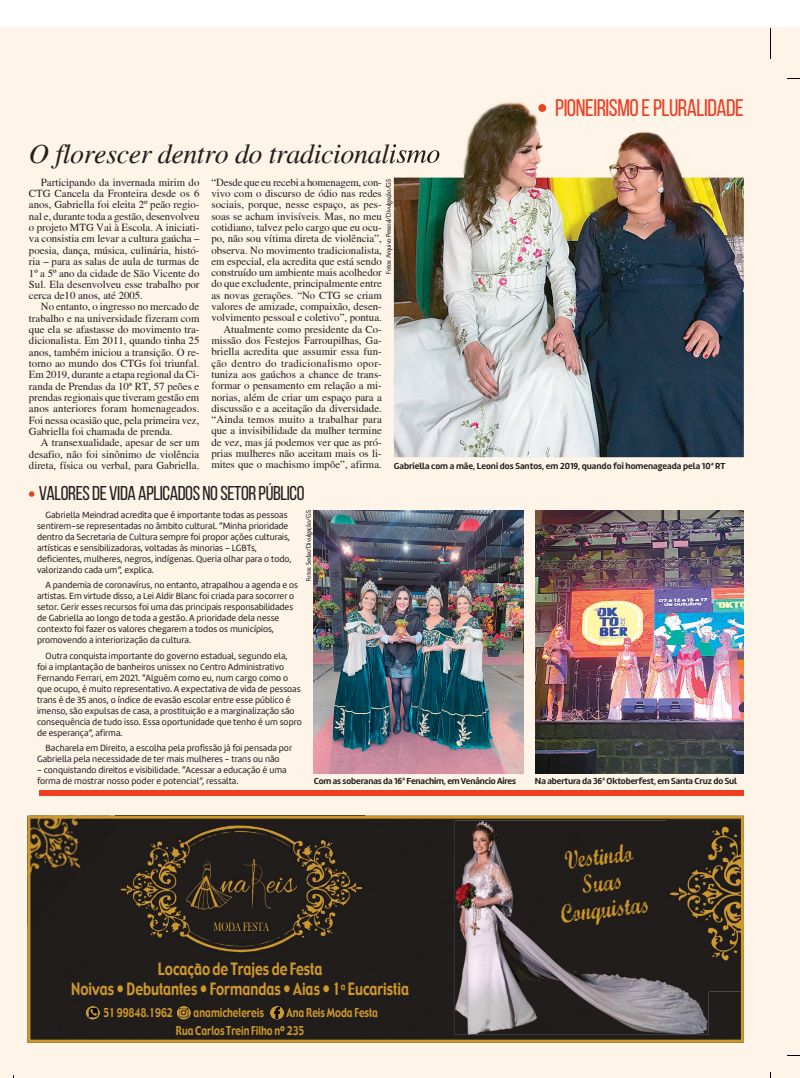
<style>
.page{position:relative;width:800px;height:1078px;background:#fff}
.page>*{position:absolute;margin:0;border:0;box-sizing:border-box;transform-origin:0 0}
.t1{font:italic 28px "Tribune";letter-spacing:-.015em;color:#231f20}
.t2{font:25.5px/26.4px "Marcelle Script";color:#ce982a;text-align:center;scale:.79 1}
.t3{font:24px "Bebas Neue";letter-spacing:-.02em;color:#ef3e22}
.t4{font:20px "Bebas Neue";letter-spacing:-.02em;color:#231f20}
.t5{font:16.6px/20px "Gadget";color:#ce982a;text-align:center;scale:.79 1}
.t6{font:12px "Gadget";color:#ce982a;scale:.79 1}
.t7{font:10.8px/11.3px "Tribune";color:#231f20;text-align:right}
.t8{font:9.3px/11px "Amelia";color:#231f20}
.t9{font:700 9px "Amelia";letter-spacing:-.015em;color:#231f20}
.t10{font:7px "Today SHOP";letter-spacing:-.01em;color:#231f20}
.s1{font-family:"Tribune";font-weight:400;font-size:10.8px}
</style>
<div class="page">
<div style="left:0;top:28px;width:799px;height:1049px;background:#fef5e8"></div>
<hr style="left:770px;top:28px;width:1px;height:30px;background:#000">
<svg style="left:787px;top:78px;width:12px;height:1px"></svg>
<div style="left:39px;top:790px;width:704px;height:5px;background:#ef3e22"></div>
<svg style="left:29px;top:491px;width:5px;height:5px"></svg>
<img style="left:314px;top:510px;width:209px;height:263px">
<img style="left:535px;top:510px;width:208px;height:263px">
<img style="left:394px;top:102px;width:349px;height:355px">
<img style="left:394px;top:143px;width:45px;height:25px">
<svg style="left:538px;top:104px;width:8px;height:8px"></svg>
<svg style="left:28px;top:815px;width:715px;height:227px;background:#3b332a"></svg>
<p class="t3" style="left:555px;top:93px;width:190px">PIONEIRISMO E PLURALIDADE</p>
<p class="t1" style="left:29px;top:137px;width:413px">O florescer dentro do tradicionalismo</p>
<p class="t7" style="left:41px;top:176px;width:160px">Participando da invernada mirim do</p>
<p class="t7" style="left:29px;top:187px;width:172px">CTG Cancela da Fronteira desde os 6</p>
<p class="t7" style="left:29px;top:199px;width:172px">anos, Gabriella foi eleita 2º peão regio-</p>
<p class="t7" style="left:29px;top:210px;width:172px">nal e, durante toda a gestão, desenvolveu</p>
<p class="t7" style="left:29px;top:221px;width:172px">o projeto MTG Vai à Escola. A iniciati-</p>
<p class="t7" style="left:29px;top:233px;width:172px">va consistia em levar a cultura gaúcha –</p>
<p class="t7" style="left:29px;top:244px;width:172px">poesia, dança, música, culinária, histó-</p>
<p class="t7" style="left:29px;top:256px;width:172px">ria – para as salas de aula de turmas de</p>
<p class="t7" style="left:29px;top:267px;width:172px">1º a 5º ano da cidade de São Vicente do</p>
<p class="t7" style="left:29px;top:278px;width:172px">Sul. Ela desenvolveu esse trabalho por</p>
<p class="t7" style="left:29px;top:289px;width:115px">cerca de10 anos, até 2005.</p>
<p class="t7" style="left:41px;top:301px;width:160px">No entanto, o ingresso no mercado de</p>
<p class="t7" style="left:29px;top:312px;width:172px">trabalho e na universidade fizeram com</p>
<p class="t7" style="left:29px;top:323px;width:172px">que ela se afastasse do movimento tra-</p>
<p class="t7" style="left:29px;top:335px;width:172px">dicionalista. Em 2011, quando tinha 25</p>
<p class="t7" style="left:29px;top:346px;width:172px">anos, também iniciou a transição. O re-</p>
<p class="t7" style="left:29px;top:357px;width:172px">torno ao mundo dos CTGs foi triunfal.</p>
<p class="t7" style="left:29px;top:369px;width:172px">Em 2019, durante a etapa regional da Ci-</p>
<p class="t7" style="left:29px;top:380px;width:172px">randa de Prendas da 10ª RT, 57 peões e</p>
<p class="t7" style="left:29px;top:391px;width:172px">prendas regionais que tiveram gestão em</p>
<p class="t7" style="left:29px;top:402px;width:172px">anos anteriores foram homenageados.</p>
<p class="t7" style="left:29px;top:414px;width:172px">Foi nessa ocasião que, pela primeira vez,</p>
<p class="t7" style="left:29px;top:425px;width:145px">Gabriella foi chamada de prenda.</p>
<p class="t7" style="left:41px;top:436px;width:160px">A transexualidade, apesar de ser um</p>
<p class="t7" style="left:29px;top:448px;width:172px">desafio, não foi sinônimo de violência</p>
<p class="t7" style="left:29px;top:459px;width:172px">direta, física ou verbal, para Gabriella.</p>
<p class="t7" style="left:211px;top:176px;width:172px">“Desde que eu recebi a homenagem, con&shy;vivo com o discurso de ódio nas redes sociais, porque, nesse espaço, as pes&shy;soas se acham invisíveis. Mas, no meu cotidiano, talvez pelo cargo que eu ocu&shy;po, não sou vítima direta de violência”, observa. No movimento tradicionalista, em especial, ela acredita que está sendo construído um ambiente mais acolhedor do que excludente, principalmente entre as novas gerações. “No CTG se criam valores de amizade, compaixão, desen&shy;volvimento pessoal e coletivo”, pontua.<br>Atualmente como presidente da Co&shy;missão dos Festejos Farroupilhas, Ga&shy;briella acredita que assumir essa fun&shy;ção dentro do tradicionalismo opor&shy;tuniza aos gaúchos a chance de trans&shy;formar o pensamento em relação a mi&shy;norias, além de criar um espaço para a discussão e a aceitação da diversidade. “Ainda temos muito a trabalhar para que a invisibilidade da mulher termine de vez, mas já podemos ver que as pró&shy;prias mulheres não aceitam mais os li-</p>
<p class="t9" style="left:211px;top:462px;width:515px"><span class="s1">mites que o machismo impõe”, afirma.</span> Gabriella com a mãe, Leoni dos Santos, em 2019, quando foi homenageada pela 10ª RT</p>
<p class="t10" style="left:386px;top:274px;width:96px;rotate:-90deg">Fotos: Arquivo Pessoal/Divulgação/GS</p>
<p class="t4" style="left:39px;top:481px;width:267px">VALORES DE VIDA APLICADOS NO SETOR PÚBLICO</p>
<p class="t10" style="left:306px;top:581px;width:72px;rotate:-90deg">Fotos: Sedac/Divulgação/GS</p>
<p class="t8" style="left:37px;top:510px;width:256px;text-indent:9px">Gabriella Meindrad acredita que é importante todas as pessoas sentirem-se representadas no âmbito cultural. “Minha prioridade dentro da Secretaria de Cultura sempre foi propor ações culturais, artísticas e sensibilizadoras, voltadas às minorias - LGBTs, deficientes, mulheres, negros, indígenas. Queria olhar para o todo, valorizando cada um”, explica.</p>
<p class="t8" style="left:37px;top:580px;width:262px;text-indent:9px">A pandemia de coronavírus, no entanto, atrapalhou a agenda e os artistas. Em virtude disso, a Lei Aldir Blanc foi criada para socorrer o setor. Gerir esses recursos foi uma das principais responsabilidades de Gabriella ao longo de toda a gestão. A prioridade dela nesse contexto foi fazer os valores chegarem a todos os municípios, promovendo a interiorização da cultura.</p>
<p class="t8" style="left:37px;top:650px;width:266px;text-indent:9px">Outra conquista importante do governo estadual, segundo ela,<br>foi a implantação de banheiros unissex no Centro Administrativo Fernando Ferrari, em 2021. “Alguém como eu, num cargo como o que ocupo, é muito representativo. A expectativa de vida de pessoas trans é de 35 anos, o índice de evasão escolar entre esse público é imenso, são expulsas de casa, a prostituição e a marginalização são consequência de tudo isso. Essa oportunidade que tenho é um sopro de esperança”, afirma.</p>
<p class="t8" style="left:37px;top:743px;width:256px;text-indent:9px">Bacharela em Direito, a escolha pela profissão já foi pensada por<br>Gabriella pela necessidade de ter mais mulheres - trans ou não</p>
<p class="t8" style="left:37px;top:765px;width:251px">- conquistando direitos e visibilidade. “Acessar a educação é uma forma de mostrar nosso poder e potencial”, ressalta.</p>
<p class="t9" style="left:314px;top:777px;width:203px">Com as soberanas da 16ª Fenachim, em Venâncio Aires</p>
<p class="t9" style="left:535px;top:777px;width:203px">Na abertura da 36ª Oktoberfest, em Santa Cruz do Sul</p>
<p class="t5" style="left:71px;top:958px;width:429px">Locação de Trajes de Festa<br>Noivas • Debutantes • Formandas • Aias • 1<sup>a</sup> Eucaristia</p>
<p class="t6" style="left:103px;top:1004px;width:89px">51 99848.1962</p>
<p class="t6" style="left:193px;top:1004px;width:90px">anamichelereis</p>
<p class="t6" style="left:286px;top:1004px;width:117px">Ana Reis Moda Festa</p>
<p class="t6" style="left:176px;top:1022px;width:164px">Rua Carlos Trein Filho nº 235</p>
<p class="t2" style="left:552px;top:848px;width:114px;rotate:-7deg">Vestindo<br>Suas<br>Conquistas</p>
</div>
